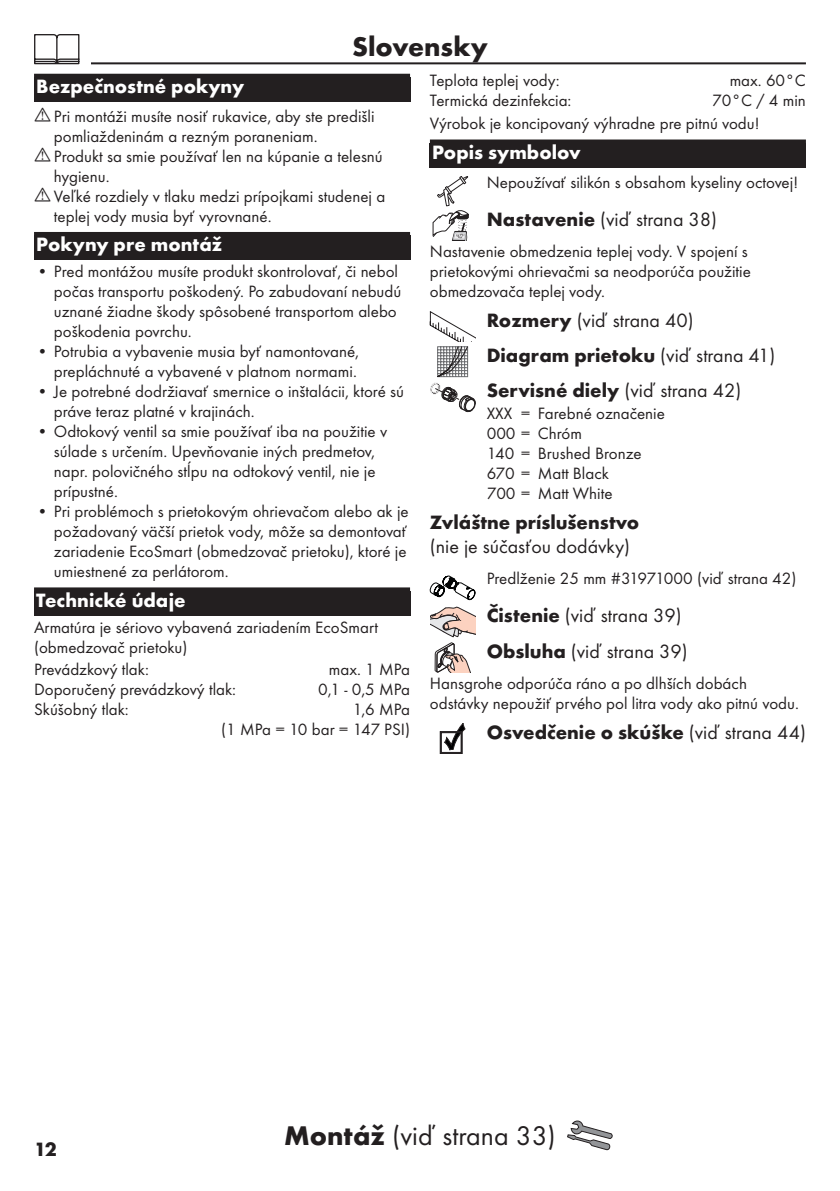
<style>
.page{position:relative;width:840px;height:1191px;background:#fff}
.page>*{position:absolute;margin:0;border:0;box-sizing:border-box;transform-origin:0 0}
.t1{font:28px "Futura TOT Boo";color:#231f20}
.t2{font:700 28px "Futura TOT";color:#231f20}
.t3{font:700 20px/35.4px "Futura TOT";color:#231f20}
.t4{font:20px/35.4px "Futura TOT Boo";color:#231f20}
.t5{font:700 20px "Futura TOT";color:#fff}
.t6{font:17px/20px "Futura TOT Boo";color:#231f20}
.s1{font-family:"Futura TOT";font-weight:700}
.s2{font-family:"Futura TOT Boo";font-weight:400}
</style>
<div class="page">
<hr style="left:34px;top:62px;width:771px;height:2px;background:#231f20">
<div style="left:23px;top:34px;width:68px;height:34px;background:#fff"></div>
<svg style="left:34px;top:34px;width:45px;height:30px"></svg>
<svg style="left:567px;top:1120px;width:45px;height:30px"></svg>
<div style="left:34px;top:74px;width:376px;height:28px;background:#231f20"></div>
<div style="left:34px;top:232px;width:376px;height:28px;background:#231f20"></div>
<div style="left:34px;top:587px;width:376px;height:28px;background:#231f20"></div>
<div style="left:429px;top:143px;width:376px;height:25px;background:#231f20"></div>
<div style="left:429px;top:139px;width:376px;height:28px;background:#231f20"></div>
<svg style="left:432px;top:176px;width:36px;height:65px"></svg>
<svg style="left:429px;top:311px;width:46px;height:101px"></svg>
<svg style="left:429px;top:575px;width:46px;height:25px"></svg>
<svg style="left:430px;top:607px;width:45px;height:65px"></svg>
<svg style="left:440px;top:723px;width:25px;height:30px"></svg>
<h1 class="t2" style="left:352px;top:29px;width:137px">Slovensky</h1>
<p class="t5" style="left:36px;top:74px;width:209px">Bezpečnostné pokyny</p>
<p class="t6" style="left:54px;top:106px;width:332px">Pri montáži musíte nosiť rukavice, aby ste predišli pomliaždeninám a rezným poraneniam.<br>Produkt sa smie používať len na kúpanie a telesnú hygienu.<br>Veľké rozdiely v tlaku medzi prípojkami studenej a teplej vody musia byť vyrovnané.</p>
<p class="t5" style="left:36px;top:232px;width:187px">Pokyny pre montáž</p>
<p class="t6" style="left:54px;top:261px;width:349px;text-indent:-17px">• Pred montážou musíte produkt skontrolovať, či nebol počas transportu poškodený. Po zabudovaní nebudú uznané žiadne škody spôsobené transportom alebo poškodenia povrchu.</p>
<p class="t6" style="left:37px;top:341px;width:323px;text-align:right">• Potrubia a vybavenie musia byť namontované, prepláchnuté a vybavené v platnom normami.</p>
<p class="t6" style="left:54px;top:381px;width:351px;text-indent:-17px">• Je potrebné dodržiavať smernice o inštalácii, ktoré sú práve teraz platné v krajinách.</p>
<p class="t6" style="left:54px;top:421px;width:335px;text-indent:-17px">• Odtokový ventil sa smie používať iba na použitie v súlade s určením. Upevňovanie iných predmetov, napr. polovičného stĺpu na odtokový ventil, nie je prípustné.</p>
<p class="t6" style="left:54px;top:501px;width:356px;text-indent:-17px">• Pri problémoch s prietokovým ohrievačom alebo ak je požadovaný väčší prietok vody, môže sa demontovať zariadenie EcoSmart (obmedzovač prietoku), ktoré je umiestnené za perlátorom.</p>
<p class="t5" style="left:36px;top:588px;width:151px">Technické údaje</p>
<p class="t6" style="left:34px;top:617px;width:345px">Armatúra je sériovo vybavená zariadením EcoSmart (obmedzovač prietoku)</p>
<p class="t6" style="left:34px;top:659px;width:116px">Prevádzkový tlak:</p>
<p class="t6" style="left:329px;top:659px;width:83px">max. 1 MPa</p>
<p class="t6" style="left:34px;top:679px;width:203px">Doporučený prevádzkový tlak:</p>
<p class="t6" style="left:318px;top:679px;width:93px">0,1 - 0,5 MPa</p>
<p class="t6" style="left:34px;top:699px;width:96px">Skúšobný tlak:</p>
<p class="t6" style="left:221px;top:699px;width:190px;text-align:right">1,6 MPa<br>(1 MPa = 10 bar = 147 PSI)</p>
<p class="t6" style="left:429px;top:71px;width:131px">Teplota teplej vody:</p>
<p class="t6" style="left:729px;top:71px;width:78px">max. 60°C</p>
<p class="t6" style="left:429px;top:91px;width:143px">Termická dezinfekcia:</p>
<p class="t6" style="left:429px;top:89px;width:377px;line-height:22.8px;text-indent:282px">70°C / 4 min<br>Výrobok je koncipovaný výhradne pre pitnú vodu!</p>
<p class="t5" style="left:432px;top:140px;width:150px">Popis symbolov</p>
<p class="t6" style="left:486px;top:172px;width:313px">Nepoužívať silikón s obsahom kyseliny octovej!</p>
<p class="t4" style="left:486px;top:201px;width:232px"><span class="s1">Nastavenie</span> (viď strana 38)</p>
<p class="t6" style="left:429px;top:241px;width:322px">Nastavenie obmedzenia teplej vody. V spojení s prietokovými ohrievačmi sa neodporúča použitie obmedzovača teplej vody.</p>
<p class="t4" style="left:486px;top:302px;width:208px"><span class="s1">Rozmery</span> (viď strana 40)</p>
<p class="t3" style="left:486px;top:337px;width:290px">Diagram prietoku <span class="s2">(viď strana 41)<br></span>Servisné diely <span class="s2">(viď strana 42)</span></p>
<p class="t6" style="left:486px;top:403px;width:180px">XXX = Farebné označenie<br>000 = Chróm<br>140 = Brushed Bronze<br>670 = Matt Black<br>700 = Matt White</p>
<p class="t3" style="left:429px;top:504px;width:211px">Zvláštne príslušenstvo</p>
<p class="t4" style="left:429px;top:528px;width:202px">(nie je súčasťou dodávky)</p>
<p class="t6" style="left:486px;top:568px;width:311px">Predlženie 25 mm #31971000 (viď strana 42)</p>
<p class="t4" style="left:486px;top:598px;width:202px"><span class="s1">Čistenie</span> (viď strana 39)<br><span class="s1">Obsluha</span> (viď strana 39)</p>
<p class="t6" style="left:429px;top:673px;width:370px">Hansgrohe odporúča ráno a po dlhších dobách odstávky nepoužiť prvého pol litra vody ako pitnú vodu.</p>
<p class="t3" style="left:486px;top:714px;width:320px">Osvedčenie o skúške <span class="s2">(viď strana 44)</span></p>
<p class="t3" style="left:34px;top:1131px;width:24px">12</p>
<h1 class="t1" style="left:284px;top:1119px;width:273px"><span class="s1">Montáž</span> (viď strana 33)</h1>
</div>
